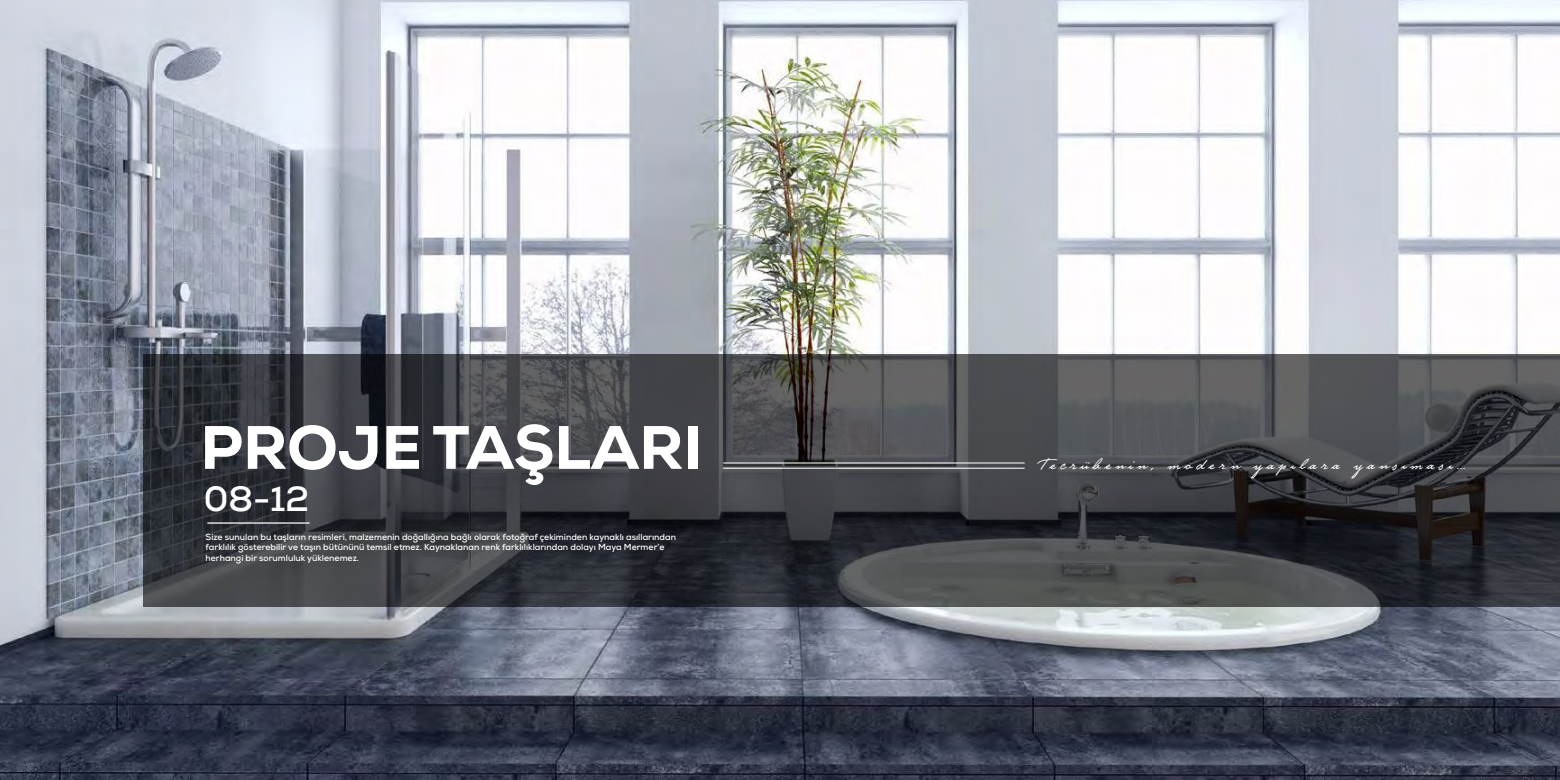
<style>
.page{position:relative;width:1560px;height:780px;background:#fff}
.page>*{position:absolute;margin:0;border:0;box-sizing:border-box;transform-origin:0 0}
.t1{font:800 61.12px "Nexa";color:#fff}
.t2{font:700 35.12px "Nexa";color:#fff}
.t3{font:14.75px "Atatrk";letter-spacing:.3em;color:#fff}
.t4{font:700 8.75px/10.5px "Nexa";color:#fff}
</style>
<div class="page">
<img style="left:0;top:0;width:1559px;height:780px">
<svg style="left:143px;top:354px;width:1416px;height:252px;background:#3e4044"></svg>
<hr style="left:208px;top:522px;width:101px;height:1px;background:#fff">
<hr style="left:723px;top:462px;width:301px;height:1px;background:#fff">
<hr style="left:723px;top:467px;width:301px;height:1px;background:#fff">
<h1 class="t1" style="left:200px;top:408px;width:503px">PROJE TAŞLARI</h1>
<h2 class="t2" style="left:204px;top:476px;width:107px">08-12</h2>
<p class="t4" style="left:206px;top:531px;width:472px">Size sunulan bu taşların resimleri, malzemenin doğallığına bağlı olarak fotoğraf çekiminden kaynaklı asıllarından farklılık gösterebilir ve taşın bütününü temsil etmez. Kaynaklanan renk farklılıklarından dolayı Maya Mermer’e herhangi bir sorumluluk yüklenemez.</p>
<h3 class="t3" style="left:1036px;top:455px;width:431px">Tecrübenin, modern yapılara yansıması…</h3>
</div>
